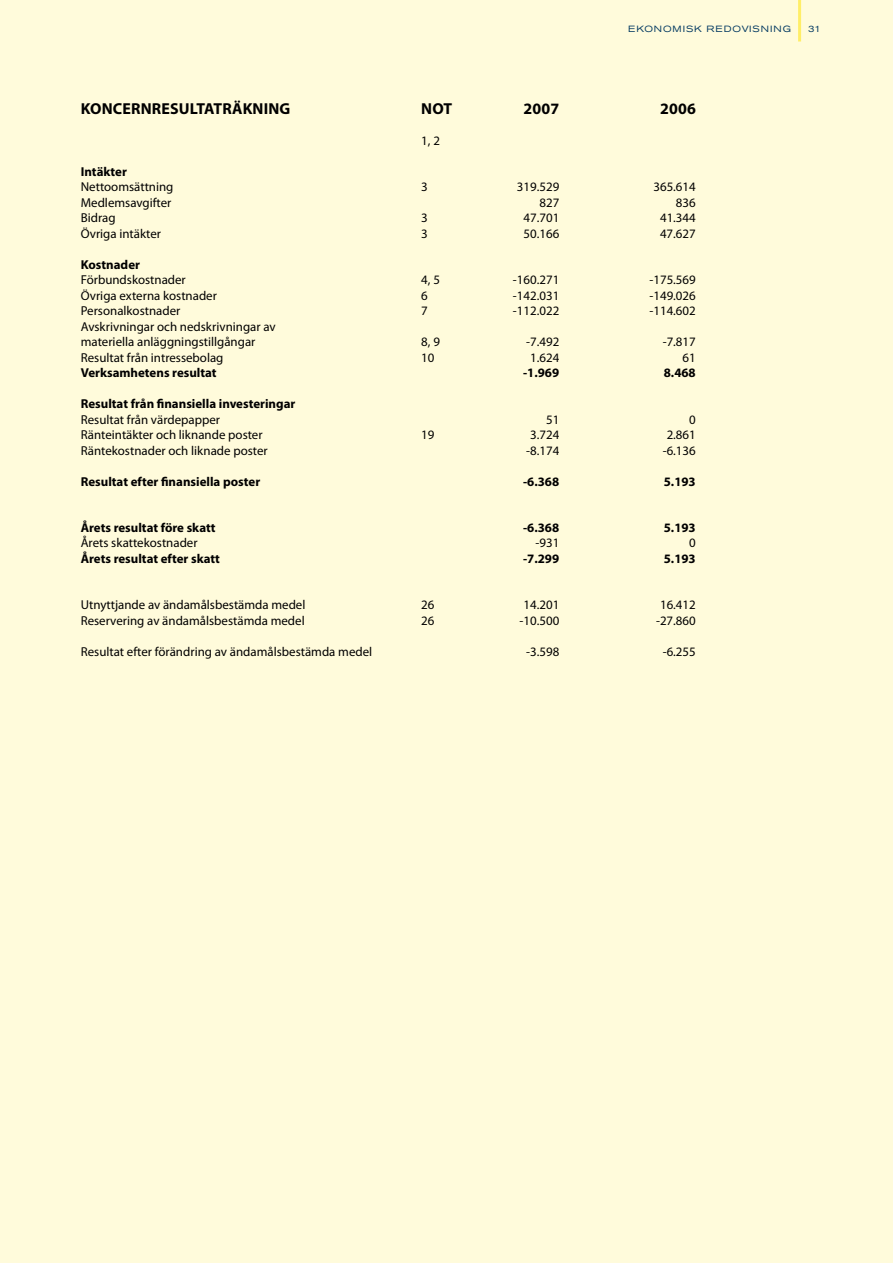
<style>
.page{position:relative;width:893px;height:1263px;background:#fffbdb}
.page>*{position:absolute;margin:0;border:0;box-sizing:border-box;transform-origin:0 0}
.t1{font:700 15.9px "Myriad Pro";letter-spacing:.01em;color:#000}
.t2{font:12.9px/15.5px "Myriad Pro";color:#000}
.t3{font:700 12.9px "Myriad Pro";color:#000}
.t4{font:expanded 9px "Akzidenz Grotesk BE";letter-spacing:.095em;color:#043a62}
</style>
<div class="page">
<hr style="left:798px;top:0;width:3px;height:40px;background:#ffee67">
<p class="t4" style="left:628px;top:24px;width:164px">EKONOMISK REDOVISNING</p>
<p class="t4" style="left:808px;top:24px;width:14px">31</p>
<p class="t1" style="left:81px;top:98px;width:211px">KONCERNRESULTATRÄKNING</p>
<p class="t1" style="left:421px;top:98px;width:32px">NOT</p>
<p class="t1" style="left:523px;top:98px;width:37px">2007</p>
<p class="t1" style="left:660px;top:98px;width:37px">2006</p>
<p class="t2" style="left:421px;top:133px;width:20px">1, 2</p>
<p class="t3" style="left:81px;top:163px;width:48px">Intäkter</p>
<p class="t2" style="left:81px;top:179px;width:94px">Nettoomsättning</p>
<p class="t2" style="left:421px;top:179px;width:8px">3</p>
<p class="t2" style="left:517px;top:179px;width:44px">319.529</p>
<p class="t2" style="left:653px;top:179px;width:44px">365.614</p>
<p class="t2" style="left:81px;top:195px;width:92px">Medlemsavgifter</p>
<p class="t2" style="left:539px;top:195px;width:21px">827</p>
<p class="t2" style="left:676px;top:195px;width:21px">836</p>
<p class="t2" style="left:81px;top:210px;width:36px">Bidrag</p>
<p class="t2" style="left:421px;top:210px;width:8px">3</p>
<p class="t2" style="left:524px;top:210px;width:37px">47.701</p>
<p class="t2" style="left:660px;top:210px;width:37px">41.344</p>
<p class="t2" style="left:81px;top:226px;width:82px">Övriga intäkter</p>
<p class="t2" style="left:421px;top:226px;width:8px">3</p>
<p class="t2" style="left:523px;top:226px;width:37px">50.166</p>
<p class="t2" style="left:660px;top:226px;width:37px">47.627</p>
<p class="t3" style="left:81px;top:256px;width:61px">Kostnader</p>
<p class="t2" style="left:81px;top:272px;width:107px">Förbundskostnader</p>
<p class="t2" style="left:421px;top:272px;width:20px">4, 5</p>
<p class="t2" style="left:513px;top:272px;width:48px">-160.271</p>
<p class="t2" style="left:649px;top:272px;width:48px">-175.569</p>
<p class="t2" style="left:81px;top:287px;width:138px">Övriga externa kostnader</p>
<p class="t2" style="left:421px;top:287px;width:8px">6</p>
<p class="t2" style="left:513px;top:287px;width:48px">-142.031</p>
<p class="t2" style="left:649px;top:287px;width:48px">-149.026</p>
<p class="t2" style="left:81px;top:303px;width:101px">Personalkostnader</p>
<p class="t2" style="left:421px;top:303px;width:8px">7</p>
<p class="t2" style="left:513px;top:303px;width:48px">-112.022</p>
<p class="t2" style="left:649px;top:303px;width:48px">-114.602</p>
<p class="t2" style="left:81px;top:318px;width:196px">Avskrivningar och nedskrivningar av materiella anläggningstillgångar</p>
<p class="t2" style="left:421px;top:334px;width:20px">8, 9</p>
<p class="t2" style="left:526px;top:334px;width:35px">-7.492</p>
<p class="t2" style="left:663px;top:334px;width:35px">-7.817</p>
<p class="t2" style="left:81px;top:349px;width:144px">Resultat från intressebolag</p>
<p class="t2" style="left:421px;top:349px;width:15px">10</p>
<p class="t2" style="left:530px;top:349px;width:31px">1.624</p>
<p class="t2" style="left:683px;top:349px;width:15px">61</p>
<p class="t3" style="left:81px;top:364px;width:137px">Verksamhetens resultat</p>
<p class="t3" style="left:523px;top:364px;width:38px">-1.969</p>
<p class="t3" style="left:664px;top:364px;width:33px">8.468</p>
<p class="t3" style="left:81px;top:395px;width:216px">Resultat från finansiella investeringar</p>
<p class="t2" style="left:81px;top:411px;width:141px">Resultat från värdepapper</p>
<p class="t2" style="left:546px;top:411px;width:15px">51</p>
<p class="t2" style="left:689px;top:411px;width:8px">0</p>
<p class="t2" style="left:81px;top:427px;width:183px">Ränteintäkter och liknande poster</p>
<p class="t2" style="left:421px;top:427px;width:15px">19</p>
<p class="t2" style="left:530px;top:427px;width:31px">3.724</p>
<p class="t2" style="left:667px;top:427px;width:31px">2.861</p>
<p class="t2" style="left:81px;top:442px;width:188px">Räntekostnader och liknade poster</p>
<p class="t2" style="left:526px;top:442px;width:35px">-8.174</p>
<p class="t2" style="left:663px;top:442px;width:35px">-6.136</p>
<p class="t3" style="left:81px;top:473px;width:181px">Resultat efter finansiella poster</p>
<p class="t3" style="left:523px;top:473px;width:38px">-6.368</p>
<p class="t3" style="left:664px;top:473px;width:33px">5.193</p>
<p class="t3" style="left:81px;top:519px;width:136px">Årets resultat före skatt</p>
<p class="t3" style="left:523px;top:519px;width:38px">-6.368</p>
<p class="t3" style="left:664px;top:519px;width:33px">5.193</p>
<p class="t2" style="left:81px;top:535px;width:118px">Årets skattekostnader</p>
<p class="t2" style="left:535px;top:535px;width:25px">-931</p>
<p class="t2" style="left:689px;top:535px;width:8px">0</p>
<p class="t3" style="left:81px;top:550px;width:141px">Årets resultat efter skatt</p>
<p class="t3" style="left:523px;top:550px;width:38px">-7.299</p>
<p class="t3" style="left:664px;top:550px;width:33px">5.193</p>
<p class="t2" style="left:81px;top:597px;width:226px">Utnyttjande av ändamålsbestämda medel</p>
<p class="t2" style="left:421px;top:597px;width:15px">26</p>
<p class="t2" style="left:524px;top:597px;width:37px">14.201</p>
<p class="t2" style="left:660px;top:597px;width:37px">16.412</p>
<p class="t2" style="left:81px;top:613px;width:225px">Reservering av ändamålsbestämda medel</p>
<p class="t2" style="left:421px;top:613px;width:15px">26</p>
<p class="t2" style="left:520px;top:613px;width:41px">-10.500</p>
<p class="t2" style="left:656px;top:613px;width:41px">-27.860</p>
<p class="t2" style="left:81px;top:644px;width:293px">Resultat efter förändring av ändamålsbestämda medel</p>
<p class="t2" style="left:526px;top:644px;width:35px">-3.598</p>
<p class="t2" style="left:663px;top:644px;width:35px">-6.255</p>
</div>
